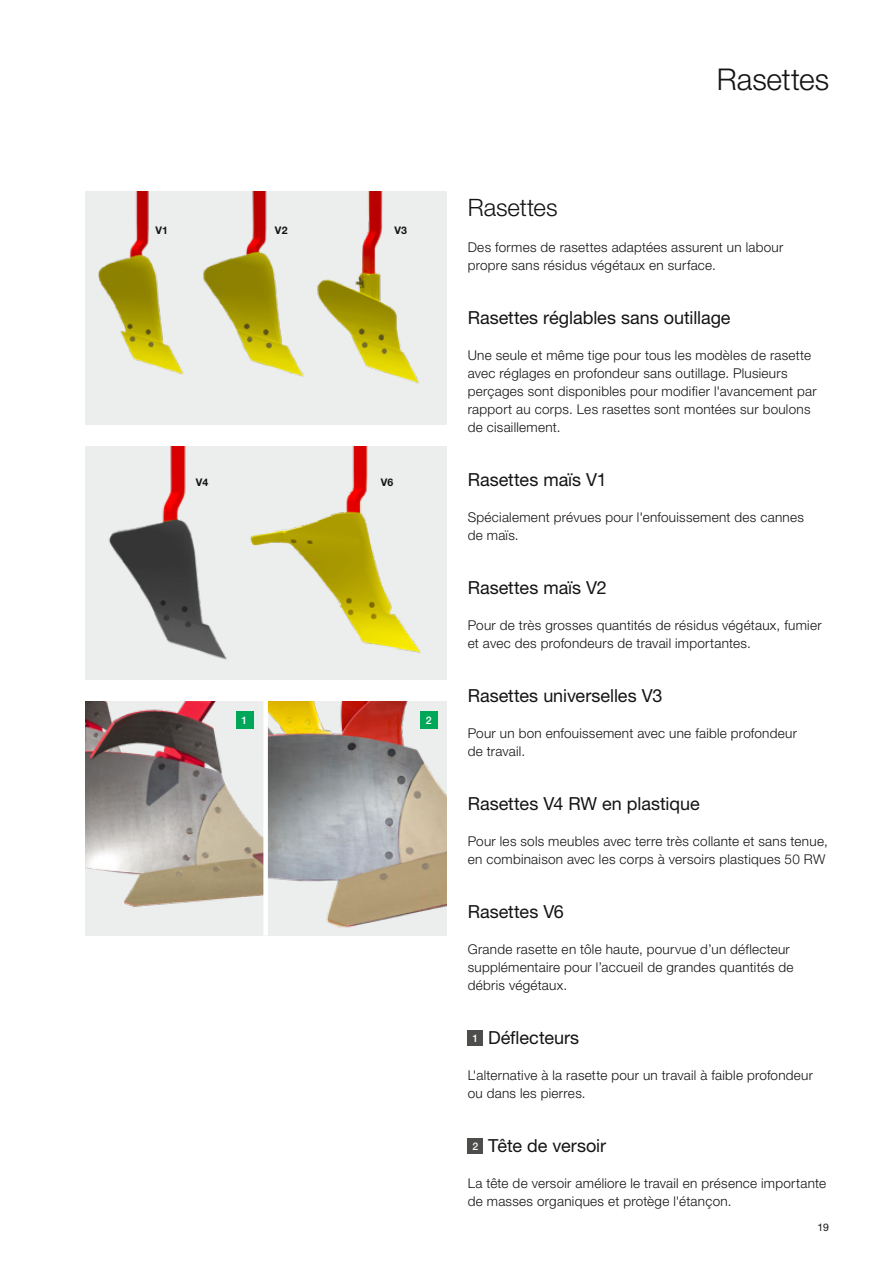
<style>
.page{position:relative;width:893px;height:1263px;background:#fff}
.page>*{position:absolute;margin:0;border:0;box-sizing:border-box;transform-origin:0 0}
.t1{font:300 30px "Helvetica Neue LTW1 G";letter-spacing:-.005em;color:#131413}
.t2{font:300 24px "Helvetica Neue LTW1 G";letter-spacing:-.005em;color:#131413}
.t3{font:18px "Helvetica Neue LTW1 G";letter-spacing:-.005em;color:#131413}
.t4{font:300 13.5px/18px "Helvetica Neue LTW1 G";letter-spacing:.02em;color:#131413}
.t5{font:700 10.5px "Helvetica Neue LTW1 G";letter-spacing:.025em;color:#131413}
.t6{font:10.5px "Helvetica Neue LTW1 G";color:#131413}
.t7{font:500 10.5px "Helvetica Neue LTW1 G";color:#fff}
.s1{font-weight:500;font-size:10.5px;color:#fff}
</style>
<div class="page">
<div style="left:85px;top:191px;width:361px;height:234px;background:#eceded"></div>
<img style="left:98px;top:191px;width:86px;height:184px">
<div style="left:85px;top:446px;width:361px;height:234px;background:#eceded"></div>
<img style="left:108px;top:446px;width:119px;height:214px">
<img style="left:85px;top:701px;width:178px;height:234px">
<img style="left:203px;top:191px;width:84px;height:181px">
<img style="left:287px;top:191px;width:132px;height:193px">
<img style="left:250px;top:446px;width:171px;height:207px">
<svg style="left:268px;top:701px;width:178px;height:234px;background:#b6aa9c"></svg>
<div style="left:236px;top:712px;width:17px;height:17px;background:#00a759"></div>
<div style="left:420px;top:712px;width:17px;height:17px;background:#00a759"></div>
<div style="left:468px;top:1030px;width:15px;height:16px;background:#4d4d4c"></div>
<div style="left:468px;top:1138px;width:15px;height:16px;background:#4d4d4c"></div>
<h1 class="t1" style="left:717px;top:61px;width:114px">Rasettes</h1>
<p class="t5" style="left:155px;top:224px;width:14px">V1</p>
<p class="t5" style="left:275px;top:223px;width:14px">V2</p>
<p class="t5" style="left:394px;top:223px;width:14px">V3</p>
<p class="t5" style="left:196px;top:475px;width:14px">V4</p>
<p class="t5" style="left:381px;top:475px;width:14px">V6</p>
<p class="t7" style="left:242px;top:714px;width:7px">1</p>
<p class="t7" style="left:426px;top:714px;width:7px">2</p>
<h2 class="t2" style="left:468px;top:193px;width:91px">Rasettes</h2>
<p class="t4" style="left:468px;top:238px;width:317px">Des formes de rasettes adaptées assurent un labour propre sans résidus végétaux en surface.</p>
<h3 class="t3" style="left:468px;top:307px;width:264px">Rasettes réglables sans outillage</h3>
<p class="t4" style="left:468px;top:346px;width:350px">Une seule et même tige pour tous les modèles de rasette avec réglages en profondeur sans outillage. Plusieurs perçages sont disponibles pour modifier l'avancement par rapport au corps. Les rasettes sont montées sur boulons de cisaillement.</p>
<h3 class="t3" style="left:468px;top:469px;width:140px">Rasettes maïs V1</h3>
<p class="t4" style="left:468px;top:508px;width:338px">Spécialement prévues pour l'enfouissement des cannes de maïs.</p>
<h3 class="t3" style="left:468px;top:577px;width:141px">Rasettes maïs V2</h3>
<p class="t4" style="left:468px;top:616px;width:355px">Pour de très grosses quantités de résidus végétaux, fumier et avec des profondeurs de travail importantes.</p>
<h3 class="t3" style="left:468px;top:685px;width:196px">Rasettes universelles V3</h3>
<p class="t4" style="left:468px;top:724px;width:331px">Pour un bon enfouissement avec une faible profondeur de travail.</p>
<h3 class="t3" style="left:468px;top:793px;width:233px">Rasettes V4 RW en plastique</h3>
<p class="t4" style="left:468px;top:832px;width:361px">Pour les sols meubles avec terre très collante et sans tenue, en combinaison avec les corps à versoirs plastiques 50 RW</p>
<h3 class="t3" style="left:468px;top:901px;width:98px">Rasettes V6</h3>
<p class="t4" style="left:468px;top:940px;width:327px">Grande rasette en tôle haute, pourvue d’un déflecteur supplémentaire pour l’accueil de grandes quantités de débris végétaux.</p>
<h3 class="t3" style="left:472px;top:1027px;width:108px"><span class="s1">1</span> Déflecteurs</h3>
<p class="t4" style="left:468px;top:1066px;width:347px">L'alternative à la rasette pour un travail à faible profondeur ou dans les pierres.</p>
<h3 class="t3" style="left:472px;top:1135px;width:135px"><span class="s1">2</span> Tête de versoir</h3>
<p class="t4" style="left:468px;top:1174px;width:360px">La tête de versoir améliore le travail en présence importante de masses organiques et protège l'étançon.</p>
<p class="t6" style="left:818px;top:1220px;width:13px">19</p>
</div>
